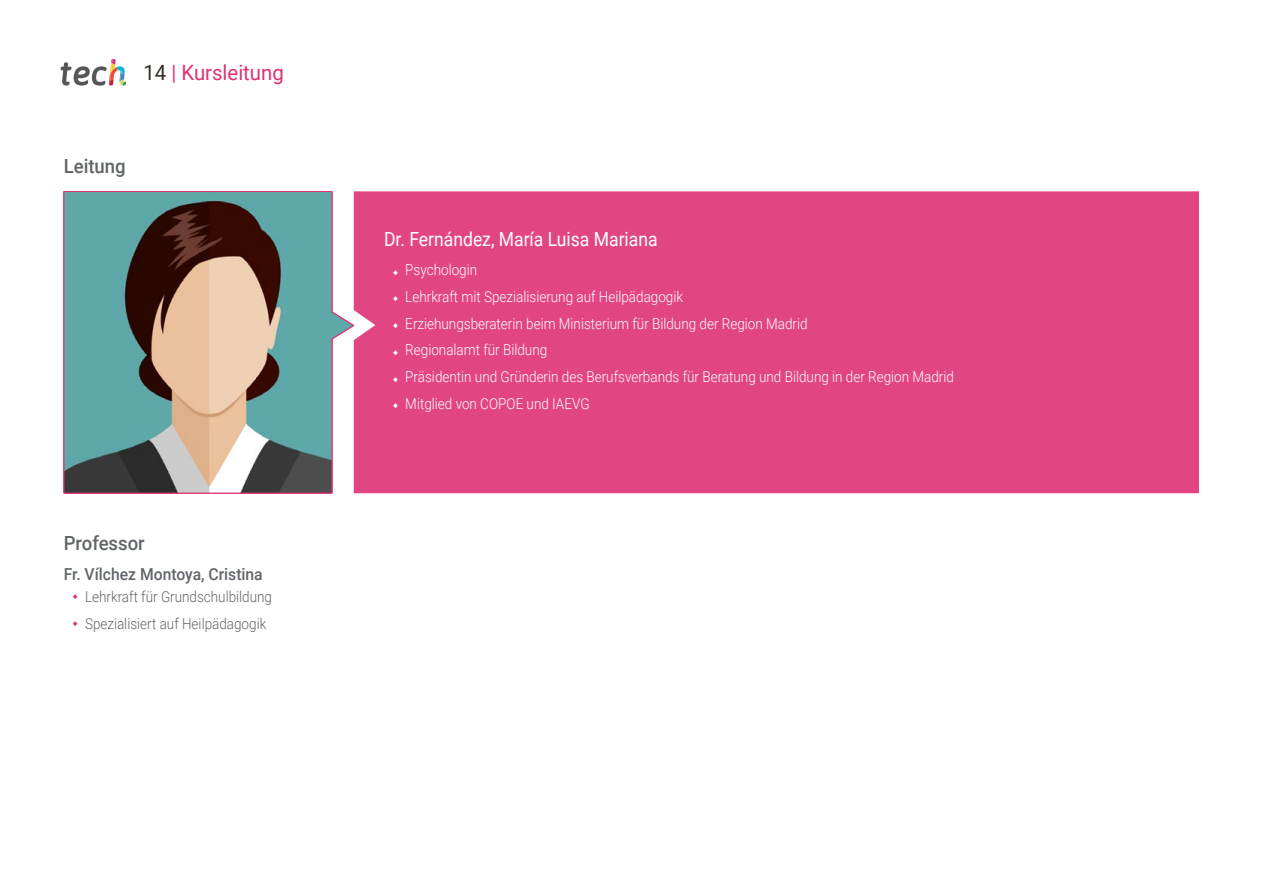
<style>
.page{position:relative;width:1263px;height:893px;background:#fff}
.page>*{position:absolute;margin:0;border:0;box-sizing:border-box;transform-origin:0 0}
.t1{font:21px "Roboto";color:#df3174}
.t2{font:19.5px "Roboto";color:#fff;scale:.9 1}
.t3{font:500 19.5px "Roboto";color:#61646a;scale:.95 1}
.t4{font:500 16.5px "Roboto";color:#61646a;scale:.95 1}
.t5{font:300 15px/26.7px "Roboto";color:#fff;scale:.9 1}
.t6{font:300 15px/26.7px "Roboto";color:#61646a;scale:.9 1}
.s1{color:#312e20}
</style>
<div class="page">
<div style="left:354px;top:191px;width:845px;height:302px;background:#e24682"></div>
<svg style="left:64px;top:191px;width:290px;height:302px;background:#83958e"></svg>
<svg style="left:61px;top:59px;width:65px;height:27px"></svg>
<svg style="left:393px;top:270px;width:5px;height:5px"></svg>
<svg style="left:393px;top:296px;width:5px;height:5px"></svg>
<svg style="left:393px;top:323px;width:5px;height:5px"></svg>
<svg style="left:393px;top:350px;width:5px;height:5px"></svg>
<svg style="left:393px;top:377px;width:5px;height:5px"></svg>
<svg style="left:393px;top:403px;width:5px;height:5px"></svg>
<h1 class="t1" style="left:144px;top:57px;width:142px"><span class="s1">14</span> | Kursleitung</h1>
<h2 class="t3" style="left:64px;top:152px;width:67px">Leitung</h2>
<h2 class="t3" style="left:64px;top:530px;width:87px">Professor</h2>
<p class="t4" style="left:64px;top:562px;width:211px">Fr. Vílchez Montoya, Cristina</p>
<p class="t6" style="left:85px;top:583px;width:209px">Lehrkraft für Grundschulbildung<br>Spezialisiert auf Heilpädagogik</p>
<h2 class="t2" style="left:384px;top:225px;width:305px">Dr. Fernández, María Luisa Mariana</h2>
<p class="t5" style="left:405px;top:256px;width:611px">Psychologin<br>Lehrkraft mit Spezialisierung auf Heilpädagogik<br>Erziehungsberaterin beim Ministerium für Bildung der Region Madrid<br>Regionalamt für Bildung<br>Präsidentin und Gründerin des Berufsverbands für Beratung und Bildung in der Region Madrid Mitglied von COPOE und IAEVG</p>
</div>
